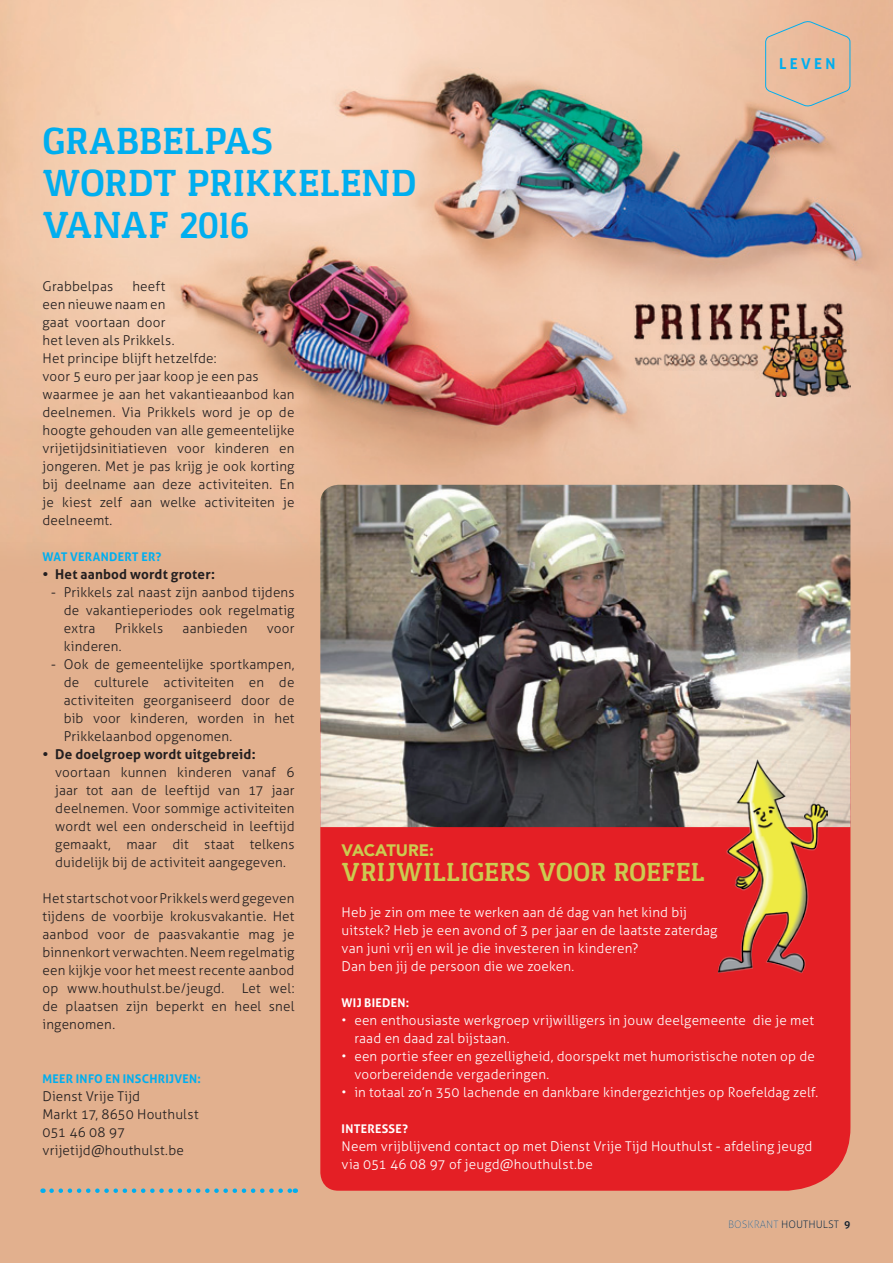
<style>
.page{position:relative;width:893px;height:1263px;background:#e2b08e}
.page>*{position:absolute;margin:0;border:0;box-sizing:border-box;transform-origin:0 0}
.t1{font:700 39px/42px "Gaspar";letter-spacing:-.005em;color:#00aeef}
.t2{font:700 27px "Gaspar";letter-spacing:-.005em;color:#cbcb50}
.t3{font:900 16.5px "Avenir LT Std";color:#cbcb50}
.t4{font:700 15px "Aller";letter-spacing:.215em;color:#00aeef}
.t5{font:300 13.5px/18px "Aller";letter-spacing:.01em;color:#231f20;text-align:justify}
.t6{font:300 13.5px/18px "Aller";letter-spacing:.01em;color:#fff}
.t7{font:700 13.5px "Aller";letter-spacing:.015em;color:#231f20}
.t8{font:700 12px "Aller";letter-spacing:.025em;color:#00aeef}
.t9{font:700 12px "Aller";letter-spacing:.025em;color:#fff}
.t10{font:300 10.5px "Aller";color:#231f20}
.s1{color:#636366}
.s2{font-weight:700;color:#fff}
</style>
<div class="page">
<img style="left:0;top:0;width:893px;height:585px">
<div style="left:320px;top:827px;width:530px;height:364px;background:#e41f25"></div>
<img style="left:320px;top:485px;width:530px;height:342px">
<img style="left:719px;top:759px;width:108px;height:217px">
<svg style="left:765px;top:21px;width:86px;height:86px"></svg>
<img style="left:634px;top:302px;width:216px;height:95px">
<svg style="left:52px;top:1188px;width:244px;height:5px"></svg>
<h1 class="t1" style="left:43px;top:120px;width:375px">GRABBELPAS<br>WORDT PRIKKELEND<br>VANAF 2016</h1>
<p class="t4" style="left:779px;top:55px;width:58px">LEVEN</p>
<p class="t5" style="left:43px;top:277px;width:253px;text-align:left;text-indent:90px">heeft<br>een nieuwe naam en<br>gaat voortaan door<br>het leven als Prikkels.<br>Het principe blijft hetzelfde:<br>voor 5 euro per jaar koop je een pas waarmee je aan het vakantieaanbod kan deelnemen. Via Prikkels word je op de hoogte gehouden van alle gemeentelijke vrijetijdsinitiatieven voor kinderen en jongeren. Met je pas krijg je ook korting bij deelname aan deze activiteiten. En je kiest zelf aan welke activiteiten je deelneemt.</p>
<p class="t8" style="left:43px;top:549px;width:37px">WAT VERANDERT</p>
<p class="t8" style="left:141px;top:549px;width:21px">ER ?</p>
<p class="t7" style="left:43px;top:565px;width:174px">• HET AANBOD WORDT GROTER:</p>
<p class="t5" style="left:64px;top:583px;width:232px;text-indent:-13px">- Prikkels zal naast zijn aanbod tijdens de vakantieperiodes ook regelmatig extra</p>
<p class="t5" style="left:43px;top:277px;width:72px">Grabbelpas</p>
<p class="t5" style="left:115px;top:619px;width:50px">Prikkels</p>
<p class="t5" style="left:183px;top:619px;width:66px">aanbieden</p>
<p class="t5" style="left:267px;top:619px;width:29px">voor</p>
<p class="t5" style="left:64px;top:637px;width:59px">kinderen.</p>
<p class="t5" style="left:64px;top:655px;width:232px;text-indent:-13px">- Ook de gemeentelijke sportkampen, de culturele activiteiten en de activiteiten georganiseerd door de bib voor kinderen, worden in het Prikkelaanbod opgenomen.</p>
<p class="t7" style="left:43px;top:745px;width:215px">• DE DOELGROEP WORDT UITGEBREID:</p>
<p class="t5" style="left:55px;top:763px;width:241px">voortaan kunnen kinderen vanaf 6 jaar tot aan de leeftijd van 17 jaar deelnemen. Voor sommige activiteiten wordt wel een onderscheid in leeftijd gemaakt, maar dit staat telkens duidelijk bij de activiteit aangegeven.</p>
<p class="t5" style="left:43px;top:889px;width:253px">Het startschot voor Prikkels werd gegeven tijdens de voorbije krokusvakantie. Het aanbod voor de paasvakantie mag je binnenkort verwachten. Neem regelmatig een kijkje voor het meest recente aanbod op www.houthulst.be/jeugd.</p>
<p class="t5" style="left:43px;top:979px;width:253px;text-indent:199px">Let wel: de plaatsen zijn beperkt en heel snel ingenomen.</p>
<p class="t8" style="left:43px;top:1071px;width:160px">MEER INFO EN INSCHRIJVEN:</p>
<p class="t5" style="left:43px;top:1087px;width:158px;text-align:left">Dienst Vrije Tijd<br>Markt 17, 8650 Houthulst<br>051 46 08 97 vrijetijd@houthulst.be</p>
<p class="t3" style="left:342px;top:840px;width:46px">VACATUR</p>
<p class="t3" style="left:419px;top:840px;width:17px">E:</p>
<h2 class="t2" style="left:342px;top:857px;width:364px">VRIJWILLIGERS VOOR ROEFEL</h2>
<p class="t6" style="left:342px;top:904px;width:377px">Heb je zin om mee te werken aan dé dag van het kind bij uitstek? Heb je een avond of 3 per jaar en de laatste zaterdag van juni vrij en wil je die investeren in kinderen?<br>Dan ben jij de persoon die we zoeken.</p>
<p class="t9" style="left:342px;top:996px;width:69px">WIJ BIEDEN:</p>
<p class="t6" style="left:354px;top:1012px;width:461px;text-indent:-13px">• een enthousiaste werkgroep vrijwilligers in jouw deelgemeente die je met raad en daad zal bijstaan.</p>
<p class="t6" style="left:354px;top:1048px;width:462px;text-indent:-13px">• een portie sfeer en gezelligheid, doorspekt met humoristische noten op de voorbereidende vergaderingen.</p>
<p class="t6" style="left:342px;top:1084px;width:478px">• in totaal zo’n 350 lachende en dankbare kindergezichtjes op Roefeldag zelf.</p>
<p class="t9" style="left:342px;top:1122px;width:12px">INTERE</p>
<p class="t9" style="left:382px;top:1122px;width:28px">SSE?</p>
<p class="t6" style="left:342px;top:1138px;width:472px">Neem vrijblijvend contact op met Dienst Vrije Tijd Houthulst - afdeling jeugd via 051 46 08 97 of jeugd@houthulst.be</p>
<p class="t10" style="left:728px;top:1218px;width:124px"><span class="s1">BOSKRANT</span> HOUTHULST <span class="s2">9</span></p>
</div>
